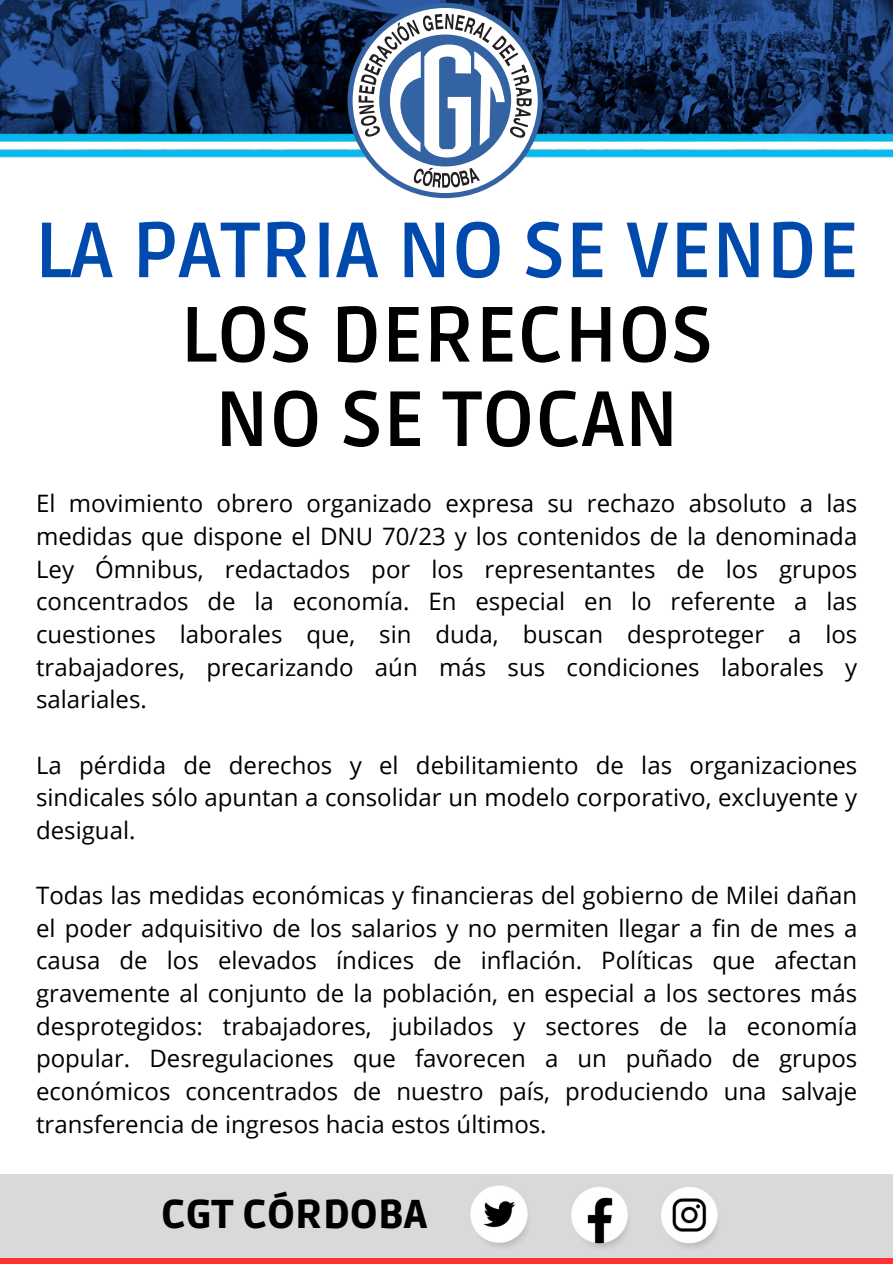
<style>
.page{position:relative;width:893px;height:1264px;background:#fff}
.page>*{position:absolute;margin:0;border:0;box-sizing:border-box;transform-origin:0 0}
.t1{font:700 78px/84.3px "Ruda";color:#000;text-align:center}
.t2{font:900 40.05px "Ruda";color:#000}
.t3{font:24px/32.7px "Open Sans";color:#000;text-align:justify}
.s1{color:#004aad}
</style>
<div class="page">
<div style="left:0;top:1257px;width:892px;height:6px;background:#ff3131"></div>
<div style="left:0;top:1174px;width:892px;height:83px;background:#d9d9d9"></div>
<img style="left:571px;top:1187px;width:57px;height:61px">
<img style="left:470px;top:1185px;width:58px;height:62px">
<img style="left:661px;top:1187px;width:57px;height:61px">
<img style="left:0;top:0;width:892px;height:158px">
<svg style="left:347px;top:3px;width:195px;height:195px"></svg>
<p class="t1" style="left:34px;top:210px;width:825px"><span class="s1">LA PATRIA NO SE VENDE<br></span>LOS DERECHOS<br>NO SE TOCAN</p>
<p class="t3" style="left:36px;top:487px;width:822px">El movimiento obrero organizado expresa su rechazo absoluto a las medidas que dispone el DNU 70/23 y los contenidos de la denominada Ley Ómnibus, redactados por los representantes de los grupos concentrados de la economía. En especial en lo referente a las cuestiones laborales que, sin duda, buscan desproteger a los trabajadores, precarizando aún más sus condiciones laborales y salariales.</p>
<p class="t3" style="left:36px;top:748px;width:822px">La pérdida de derechos y el debilitamiento de las organizaciones sindicales sólo apuntan a consolidar un modelo corporativo, excluyente y desigual.</p>
<h1 class="t3" style="left:36px;top:878px;width:822px">Todas las medidas económicas y financieras del gobierno de Milei dañan el poder adquisitivo de los salarios y no permiten llegar a fin de mes a causa de los elevados índices de inflación. Políticas que afectan gravemente al conjunto de la población, en especial a los sectores más desprotegidos: trabajadores, jubilados y sectores de la economía popular. Desregulaciones que favorecen a un puñado de grupos económicos concentrados de nuestro país, produciendo una salvaje transferencia de ingresos hacia estos últimos.</h1>
<p class="t2" style="left:161px;top:1190px;width:267px">CGT CÓRDOBA</p>
</div>
